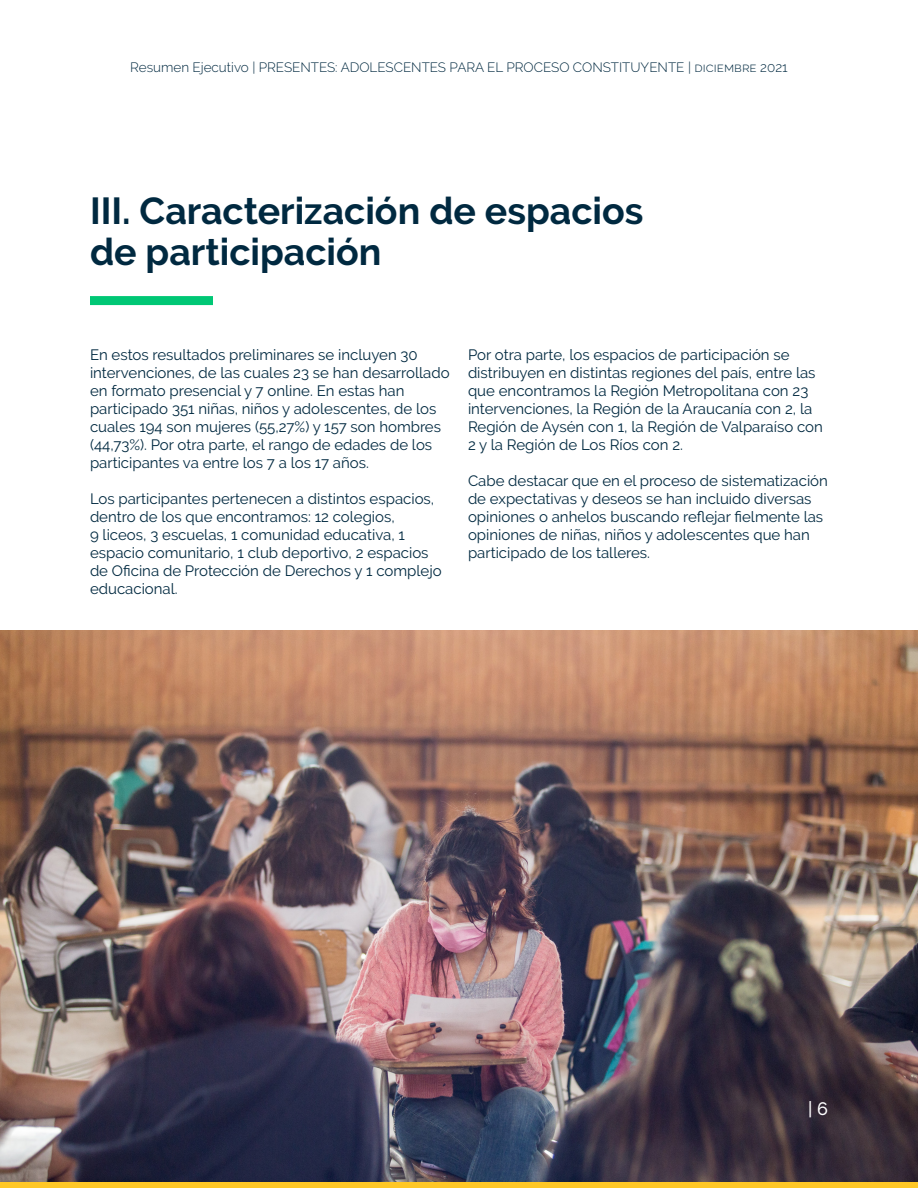
<style>
.page{position:relative;width:918px;height:1188px;background:#fff}
.page>*{position:absolute;margin:0;border:0;box-sizing:border-box;transform-origin:0 0}
.t1{font:700 37.5px "Raleway";color:#002940}
.t2{font:500 18px "Raleway";color:#fff}
.t3{font:15px/18px "Raleway";color:#002940}
.t4{font:300 13.5px "Raleway";color:#002940}
</style>
<div class="page">
<div style="left:90px;top:296px;width:123px;height:9px;background:#00c775"></div>
<img style="left:0;top:630px;width:918px;height:552px">
<div style="left:0;top:1182px;width:918px;height:6px;background:#ffc726"></div>
<p class="t4" style="left:130px;top:59px;width:659px">Resumen Ejecutivo | PRESENTES: ADOLESCENTES PARA EL PROCESO CONSTITUYENTE | diciembre 2021</p>
<p class="t1" style="left:90px;top:190px;width:555px">III. Caracterización de espacios</p>
<p class="t1" style="left:90px;top:230px;width:293px">de participación</p>
<p class="t3" style="left:90px;top:346px;width:361px">En estos resultados preliminares se incluyen 30 intervenciones, de las cuales 23 se han desarrollado en formato presencial y 7 online. En estas han participado 351 niñas, niños y adolescentes, de los cuales 194 son mujeres (55,27%) y 157 son hombres (44,73%). Por otra parte, el rango de edades de los participantes va entre los 7 a los 17 años.</p>
<p class="t3" style="left:90px;top:490px;width:353px">Los participantes pertenecen a distintos espacios, dentro de los que encontramos: 12 colegios,<br>9 liceos, 3 escuelas, 1 comunidad educativa, 1 espacio comunitario, 1 club deportivo, 2 espacios de Oficina de Protección de Derechos y 1 complejo educacional.</p>
<p class="t3" style="left:468px;top:346px;width:356px">Por otra parte, los espacios de participación se distribuyen en distintas regiones del país, entre las que encontramos la Región Metropolitana con 23 intervenciones, la Región de la Araucanía con 2, la Región de Aysén con 1, la Región de Valparaíso con 2 y la Región de Los Ríos con 2.</p>
<p class="t3" style="left:468px;top:472px;width:361px">Cabe destacar que en el proceso de sistematización de expectativas y deseos se han incluido diversas opiniones o anhelos buscando reflejar fielmente las opiniones de niñas, niños y adolescentes que han participado de los talleres.</p>
<p class="t2" style="left:808px;top:1098px;width:21px">| 6</p>
</div>
